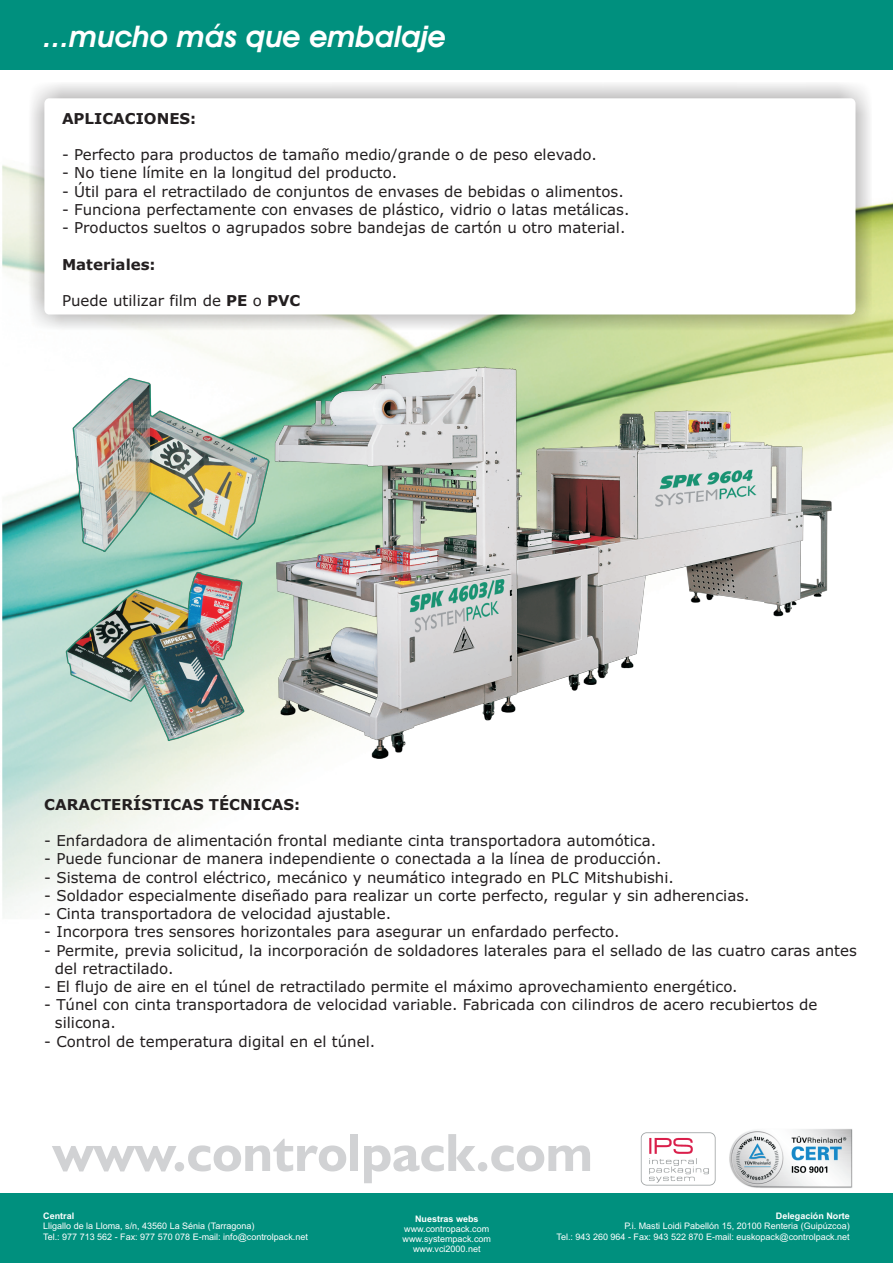
<style>
.page{position:relative;width:893px;height:1263px;background:#fff}
.page>*{position:absolute;margin:0;border:0;box-sizing:border-box;transform-origin:0 0}
.t1{font:700 54px "Humanist 521 BT";color:#d1d2d4}
.t2{font:italic 700 30px "Avant Garde IT Cby BT";color:#fff}
.t3{font:15px/18.3px "Verdana";color:#231f20}
.t4{font:700 15px "Verdana";color:#231f20}
.t5{font:9px/10.1px "Arial";color:#fff}
.t6{font:700 9px "Arial";color:#fff}
.s1{font-weight:700}
</style>
<div class="page">
<img style="left:2px;top:165px;width:891px;height:1016px">
<div style="left:28px;top:82px;width:844px;height:249px;background:#231f20;opacity:.49"></div>
<div style="left:44px;top:98px;width:811px;height:216px;background:#fff;border-radius:5px"></div>
<img style="left:59px;top:363px;width:776px;height:399px">
<div style="left:0;top:1193px;width:893px;height:70px;background:#00907e"></div>
<div style="left:0;top:0;width:893px;height:70px;background:#00907e"></div>
<img style="left:641px;top:1131px;width:75px;height:55px">
<img style="left:727px;top:1127px;width:126px;height:61px">
<h2 class="t2" style="left:43px;top:25px;width:404px">...mucho más que embalaje</h2>
<p class="t4" style="left:62px;top:112px;width:136px">APLICACIONES:</p>
<p class="t3" style="left:62px;top:147px;width:536px">- Perfecto para productos de tamaño medio/grande o de peso elevado.</p>
<p class="t3" style="left:62px;top:165px;width:337px">- No tiene límite en la longitud del producto.</p>
<p class="t3" style="left:62px;top:183px;width:563px">- Útil para el retractilado de conjuntos de envases de bebidas o alimentos.</p>
<p class="t3" style="left:62px;top:201px;width:569px">- Funciona perfectamente con envases de plástico, vidrio o latas metálicas.</p>
<p class="t3" style="left:62px;top:220px;width:565px">- Productos sueltos o agrupados sobre bandejas de cartón u otro material.</p>
<p class="t4" style="left:62px;top:258px;width:95px">Materiales:</p>
<p class="t3" style="left:62px;top:293px;width:240px">Puede utilizar film de <span class="s1">PE</span> o <span class="s1">PVC</span></p>
<p class="t4" style="left:44px;top:798px;width:257px">CARACTERÍSTICAS TÉCNICAS:</p>
<p class="t3" style="left:44px;top:833px;width:613px">- Enfardadora de alimentaci n frontal mediante cinta transportadora autom tica.</p>
<p class="t3" style="left:44px;top:851px;width:619px">- Puede funcionar de manera independiente o conectada a la línea de producción.</p>
<p class="t3" style="left:44px;top:869px;width:631px">- Sistema de control eléctrico, mecánico y neumático integrado en PLC Mitshubishi.</p>
<p class="t3" style="left:44px;top:887px;width:707px">- Soldador especialmente diseñado para realizar un corte perfecto, regular y sin adherencias.</p>
<p class="t3" style="left:44px;top:906px;width:348px">- Cinta transportadora de velocidad ajustable.</p>
<p class="t3" style="left:44px;top:924px;width:577px">- Incorpora tres sensores horizontales para asegurar un enfardado perfecto.</p>
<p class="t3" style="left:55px;top:942px;width:803px;text-indent:-11px">- Permite, previa solicitud, la incorporación de soldadores laterales para el sellado de las cuatro caras antes del retractilado.</p>
<p class="t3" style="left:44px;top:979px;width:695px">- El flujo de aire en el túnel de retractilado permite el máximo aprovechamiento energético.</p>
<p class="t3" style="left:55px;top:997px;width:764px;text-indent:-11px">- Túnel con cinta transportadora de velocidad variable. Fabricada con cilindros de acero recubiertos de silicona.</p>
<p class="t3" style="left:44px;top:1033px;width:332px">- Control de temperatura digital en el túnel.</p>
<p class="t3" style="left:254px;top:833px;width:11px">ó</p>
<p class="t3" style="left:615px;top:833px;width:11px">ó</p>
<h1 class="t1" style="left:53px;top:1130px;width:541px">www.controlpack.com</h1>
<p class="t6" style="left:43px;top:1213px;width:33px">Central</p>
<p class="t5" style="left:43px;top:1222px;width:266px">Lligallo de la Lloma, s/n, 43560 La Sénia (Tarragona)<br>Tel.: 977 713 562 - Fax: 977 570 078 E-mail: info@controlpack.net</p>
<p class="t6" style="left:415px;top:1215px;width:65px">Nuestras webs</p>
<p class="t5" style="left:402px;top:1224px;width:90px;text-align:center">www.contropack.com www.systempack.com www.vci2000.net</p>
<p class="t6" style="left:776px;top:1213px;width:76px">Delegación Norte</p>
<p class="t5" style="left:556px;top:1222px;width:295px;text-align:right">P.i. Masti Loidi Pabellón 15, 20100 Renteria (Guipúzcoa)<br>Tel.: 943 260 964 - Fax: 943 522 870 E-mail: euskopack@controlpack.net</p>
</div>
